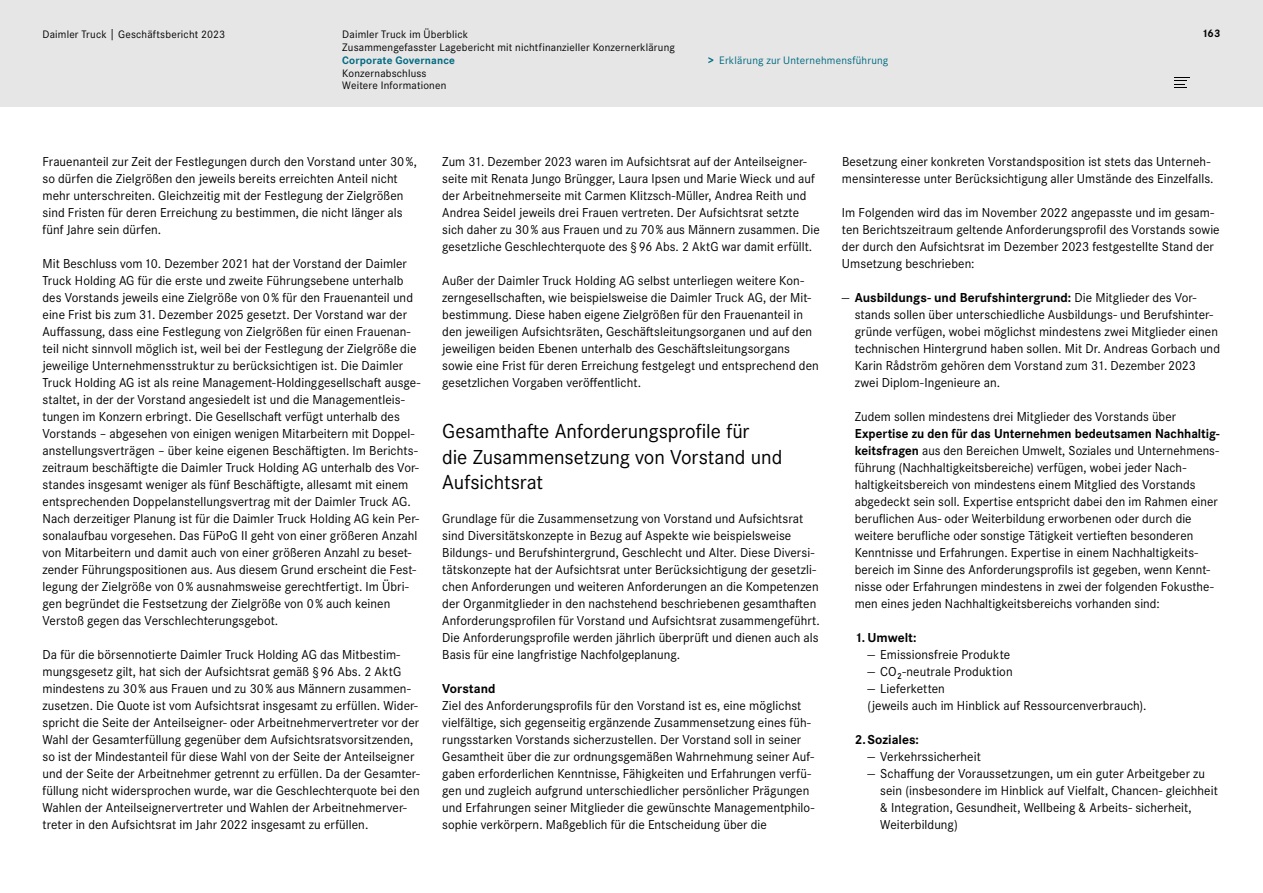
<style>
.page{position:relative;width:1263px;height:893px;background:#fff}
.page>*{position:absolute;margin:0;border:0;box-sizing:border-box;transform-origin:0 0}
.t1{font:21px/25.5px "Daimler CS Pro";letter-spacing:-.005em;color:#000}
.t2{font:13.5px/17px "Daimler CS Pro";letter-spacing:.005em;color:#000}
.t3{font:13.5px/17px "Daimler CS Pro";letter-spacing:.005em;color:#000;scale:.96 1}
.t4{font:700 13.5px "Daimler CS Pro";color:#000}
.t5{font:11.25px/12.8px "Daimler CS Pro";letter-spacing:.015em;color:#000}
.t6{font:11.25px "Daimler CS Pro";letter-spacing:.015em;color:#006a82}
.t7{font:700 11.25px "Daimler CS Pro";letter-spacing:.015em;color:#006a82}
.t8{font:700 11.25px "Daimler CS Pro";color:#000}
.s1{font-size:13.5px}
.s2{font-weight:700}
</style>
<div class="page">
<div style="left:0;top:0;width:1263px;height:106px;background:#e6e6e6"></div>
<svg style="left:1174px;top:77px;width:15px;height:11px"></svg>
<p class="t5" style="left:43px;top:27px;width:184px">Daimler Truck <span class="s1">|</span> Geschäftsbericht 2023</p>
<p class="t5" style="left:342px;top:27px;width:127px">Daimler Truck im Überblick</p>
<p class="t8" style="left:1202px;top:25px;width:20px">163</p>
<p class="t5" style="left:342px;top:40px;width:334px">Zusammengefasster Lagebericht mit nichtfinanzieller Konzernerklärung</p>
<p class="t7" style="left:342px;top:51px;width:114px">Corporate Governance</p>
<p class="t6" style="left:708px;top:52px;width:182px"><span class="s2">&gt;</span> Erklärung zur Unternehmensführung</p>
<p class="t5" style="left:342px;top:66px;width:106px">Konzernabschluss<br>Weitere Informationen</p>
<p class="t2" style="left:43px;top:152px;width:376px">Frauenanteil zur Zeit der Festlegungen durch den Vorstand unter 30%, so dürfen die Zielgrößen den jeweils bereits erreichten Anteil nicht mehr unterschreiten. Gleichzeitig mit der Festlegung der Zielgrößen sind Fristen für deren Erreichung zu bestimmen, die nicht länger als fünf Jahre sein dürfen.</p>
<p class="t2" style="left:43px;top:254px;width:379px">Mit Beschluss vom10. Dezember 2021 hat der Vorstand der Daimler Truck Holding AG für die erste und zweite Führungsebene unterhalb des Vorstands jeweils eine Zielgröße von 0% für den Frauenanteil und eine Frist bis zum 31. Dezember 2025 gesetzt. Der Vorstand war der Auffassung, dass eine Festlegung von Zielgrößen für einen Frauenan&shy;teil nicht sinnvoll möglich ist, weil bei der Festlegung der Zielgröße die jeweilige Unternehmensstruktur zu berücksichtigen ist. Die Daimler Truck Holding AG ist als reine Management-Holdinggesellschaft ausge&shy;staltet, in der der Vorstand angesiedelt ist und die Managementleis&shy;tungen im Konzern erbringt. Die Gesellschaft verfügt unterhalb des Vorstands – abgesehen von einigen wenigen Mitarbeitern mit Doppel&shy;anstellungsverträgen – über keine eigenen Beschäftigten. Im Berichts&shy;zeitraum beschäftigte die Daimler Truck Holding AG unterhalb des Vor&shy;standes insgesamt weniger als fünf Beschäftigte, allesamt mit einem entsprechenden Doppelanstellungsvertrag mit der Daimler Truck AG.<br>Nach derzeitiger Planung ist für die Daimler Truck Holding AG kein Per&shy;sonalaufbau vorgesehen. Das FüPoG II geht von einer größeren Anzahl von Mitarbeitern und damit auch von einer größeren Anzahl zu beset&shy;zender Führungspositionen aus. Aus diesem Grund erscheint die Fest&shy;legung der Zielgröße von 0% ausnahmsweise gerechtfertigt. Im Übri&shy;gen begründet die Festsetzung der Zielgröße von 0% auch keinen Verstoß gegen das Verschlechterungsgebot.</p>
<p class="t2" style="left:43px;top:645px;width:379px">Da für die börsennotierte Daimler Truck Holding AG das Mitbestim&shy;mungsgesetz gilt, hat sich der Aufsichtsrat gemäß §96 Abs. 2 AktG mindestens zu 30% aus Frauen und zu 30% aus Männern zusammen&shy;zusetzen. Die Quote ist vom Aufsichtsrat insgesamt zu erfüllen. Wider&shy;spricht die Seite der Anteilseigner- oder Arbeitnehmervertreter vor der Wahl der Gesamterfüllung gegenüber dem Aufsichtsratsvorsitzenden, so ist der Mindestanteil für diese Wahl von der Seite der Anteilseigner und der Seite der Arbeitnehmer getrennt zu erfüllen. Da der Gesamter&shy;füllung nicht widersprochen wurde, war die Geschlechterquote bei den Wahlen der Anteilseignervertreter und Wahlen der Arbeitnehmerver&shy;treter in den Aufsichtsrat im Jahr 2022 insgesamt zu erfüllen.</p>
<p class="t2" style="left:442px;top:152px;width:379px">Zum 31. Dezember 2023 waren im Aufsichtsrat auf der Anteilseigner&shy;seite mit Renata Jungo Brüngger, Laura Ipsen und Marie Wieck und auf der Arbeitnehmerseite mit Carmen Klitzsch-Müller, Andrea Reith und Andrea Seidel jeweils drei Frauen vertreten. Der Aufsichtsrat setzte sich daher zu 30% aus Frauen und zu 70% aus Männern zusammen. Die gesetzliche Geschlechterquote des §96 Abs. 2 AktG war damit erfüllt.</p>
<p class="t2" style="left:442px;top:271px;width:378px">Außer der Daimler Truck Holding AG selbst unterliegen weitere Kon&shy;zerngesellschaften, wie beispielsweise die Daimler Truck AG, der Mit&shy;bestimmung. Diese haben eigene Zielgrößen für den Frauenanteil in den jeweiligen Aufsichtsräten, Geschäftsleitungsorganen und auf den jeweiligen beiden Ebenen unterhalb des Geschäftsleitungsorgans sowie eine Frist für deren Erreichung festgelegt und entsprechend den gesetzlichen Vorgaben veröffentlicht.</p>
<h1 class="t1" style="left:442px;top:417px;width:342px">Gesamthafte Anforderungsprofile für<br>die Zusammensetzung von Vorstand und<br>Aufsichtsrat</h1>
<p class="t2" style="left:442px;top:509px;width:379px">Grundlage für die Zusammensetzung von Vorstand und Aufsichtsrat sind Diversitätskonzepte in Bezug auf Aspekte wie beispielsweise Bildungs- und Berufshintergrund, Geschlecht und Alter. Diese Diversi&shy;tätskonzepte hat der Aufsichtsrat unter Berücksichtigung der gesetzli&shy;chen Anforderungen und weiteren Anforderungen an die Kompetenzen der Organmitglieder in den nachstehend beschriebenen gesamthaften Anforderungsprofilen für Vorstand und Aufsichtsrat zusammengeführt.<br>Die Anforderungsprofile werden jährlich überprüft und dienen auch als Basis für eine langfristige Nachfolgeplanung.</p>
<p class="t4" style="left:442px;top:678px;width:55px">Vorstand</p>
<p class="t2" style="left:442px;top:696px;width:374px">Ziel des Anforderungsprofils für den Vorstand ist es, eine möglichst vielfältige, sich gegenseitig ergänzende Zusammensetzung eines füh&shy;rungsstarken Vorstands sicherzustellen. Der Vorstand soll in seiner Gesamtheit über die zur ordnungsgemäßen Wahrnehmung seiner Auf&shy;gaben erforderlichen Kenntnisse, Fähigkeiten und Erfahrungen verfü&shy;gen und zugleich aufgrund unterschiedlicher persönlicher Prägungen und Erfahrungen seiner Mitglieder die gewünschte Managementphilo&shy;sophie verkörpern. Maßgeblich für die Entscheidung über die</p>
<p class="t2" style="left:842px;top:152px;width:373px">Besetzung einer konkreten Vorstandsposition ist stets das Unterneh&shy;mensinteresse unter Berücksichtigung aller Umstände des Einzelfalls.</p>
<p class="t2" style="left:842px;top:203px;width:379px">Im Folgenden wird das im November 2022 angepasste und im gesam&shy;ten Berichtszeitraum geltende Anforderungsprofil des Vorstands sowie der durch den Aufsichtsrat im Dezember 2023 festgestellte Stand der Umsetzung beschrieben:</p>
<p class="t2" style="left:855px;top:288px;width:367px;text-indent:-13px">— <span class="s2">Ausbildungs- und Berufshintergrund:</span> Die Mitglieder des Vor&shy;stands sollen über unterschiedliche Ausbildungs- und Berufshinter&shy;gründe verfügen, wobei möglichst mindestens zwei Mitglieder einen technischen Hintergrund haben sollen. Mit Dr. Andreas Gorbach und Karin Rådström gehören dem Vorstand zum 31. Dezember 2023 zwei Diplom-Ingenieure an.</p>
<p class="t2" style="left:855px;top:407px;width:323px">Zudem sollen mindestens drei Mitglieder des Vorstands über</p>
<p class="t3" style="left:855px;top:424px;width:381px"><span class="s2">Expertise zu den für das Unternehmen bedeutsamen Nachhaltig&shy;keitsfragen</span> aus den Bereichen Umwelt, Soziales und Unternehmens&shy;führung (Nachhaltigkeitsbereiche) verfügen, wobei jeder Nach&shy;haltigkeitsbereich von mindestens einem Mitglied des Vorstands abgedeckt sein soll. Expertise entspricht dabei den im Rahmen einer beruflichen Aus- oder Weiterbildung erworbenen oder durch die weitere berufliche oder sonstige Tätigkeit vertieften besonderen Kenntnisse und Erfahrungen. Expertise in einem Nachhaltigkeits&shy;bereich im Sinne des Anforderungsprofils ist gegeben, wenn Kennt&shy;nisse oder Erfahrungen mindestens in zwei der folgenden Fokusthe&shy;men eines jeden Nachhaltigkeitsbereichs vorhanden sind:</p>
<p class="t4" style="left:855px;top:627px;width:63px">1. Umwelt:</p>
<p class="t2" style="left:867px;top:645px;width:144px">— Emissionsfreie Produkte</p>
<p class="t2" style="left:867px;top:662px;width:147px">— CO<sub>2</sub>-neutrale Produktion</p>
<p class="t2" style="left:867px;top:679px;width:281px">— Lieferketten<br>(jeweils auch im Hinblick auf Ressourcenverbrauch).</p>
<p class="t4" style="left:855px;top:729px;width:66px">2.Soziales:</p>
<p class="t2" style="left:867px;top:747px;width:115px">— Verkehrssicherheit</p>
<p class="t2" style="left:880px;top:764px;width:339px;text-indent:-13px">— Schaffung der Voraussetzungen, um ein guter Arbeitgeber zu sein (insbesondere im Hinblick auf Vielfalt, Chancen- gleichheit &amp; Integration, Gesundheit, Wellbeing &amp; Arbeits- sicherheit, Weiterbildung)</p>
</div>
